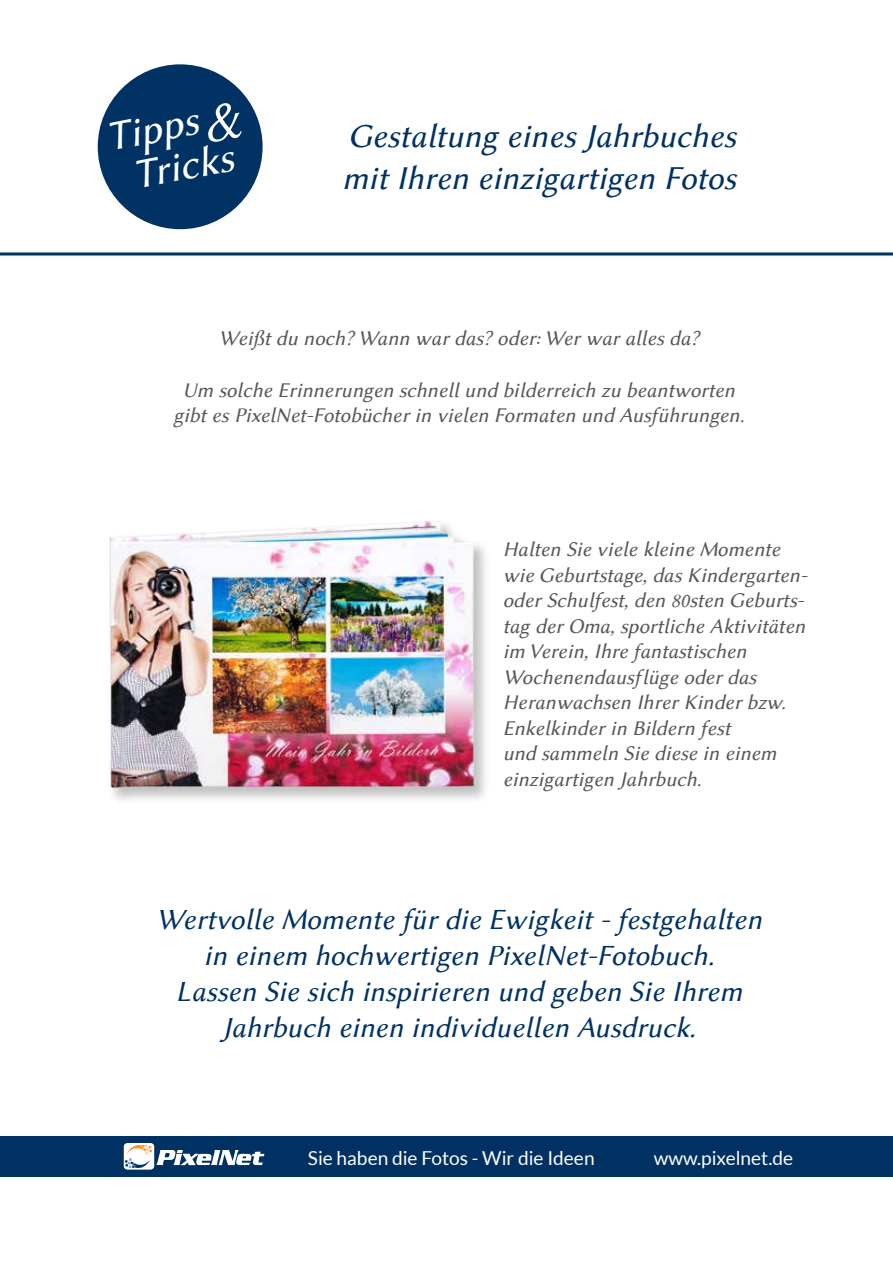
<style>
.page{position:relative;width:893px;height:1263px;background:#fff}
.page>*{position:absolute;margin:0;border:0;box-sizing:border-box;transform-origin:0 0}
.t1{font:42.45px/42.5px "Lin Biolinum Sl";color:#fff}
.t2{font:34.05px/42.5px "Lin Biolinum Sl";color:#003163}
.t3{font:29.7px/35.7px "Lin Biolinum Sl";color:#003264;text-align:center}
.t4{font:21.3px/25.5px "Lin Biolinum Sl";color:#575756;text-align:center}
.t5{font:19.2px "Lato";color:#fff}
</style>
<div class="page">
<img style="left:108px;top:520px;width:380px;height:273px">
<div style="left:98px;top:64px;width:165px;height:165px;background:#003264;border-radius:50%"></div>
<hr style="left:0;top:252px;width:893px;height:3px;background:#003163">
<div style="left:0;top:1136px;width:893px;height:40px;background:#003163"></div>
<div style="left:124px;top:1143px;width:30px;height:26px;background:#fff;border-radius:4px"></div>
<svg style="left:125px;top:1144px;width:139px;height:25px"></svg>
<h1 class="t1" style="left:121px;top:113px;width:103px;text-indent:-19px;rotate:-11deg">Tipps<br>Tricks</h1>
<h2 class="t2" style="left:342px;top:114px;width:395px">Gestaltung eines Jahrbuches mit Ihren einzigartigen Fotos</h2>
<p class="t4" style="left:219px;top:326px;width:482px">Weißt du noch? Wann war das? oder: Wer war alles da?</p>
<p class="t4" style="left:173px;top:377px;width:572px">Um solche Erinnerungen schnell und bilderreich zu beantworten gibt es PixelNet-Fotobücher in vielen Formaten und Ausführungen.</p>
<p class="t4" style="left:503px;top:536px;width:306px;text-align:left">Halten Sie viele kleine Momente wie Geburtstage, das Kindergarten&shy;oder Schulfest, den 80sten Geburts&shy;tag der Oma, sportliche Aktivitäten im Verein, Ihre fantastischen<br>Wochenendausflüge oder das<br>Heranwachsen Ihrer Kinder bzw.<br>Enkelkinder in Bildern fest<br>und sammeln Sie diese in einem einzigartigen Jahrbuch.</p>
<h3 class="t3" style="left:156px;top:902px;width:608px">Wertvolle Momente für die Ewigkeit - festgehalten in einem hochwertigen PixelNet-Fotobuch.<br>Lassen Sie sich inspirieren und geben Sie Ihrem Jahrbuch einen individuellen Ausdruck.</h3>
<p class="t5" style="left:308px;top:1147px;width:288px">Sie haben die Fotos - Wir die Ideen</p>
<p class="t5" style="left:654px;top:1147px;width:141px">www.pixelnet.de</p>
</div>
